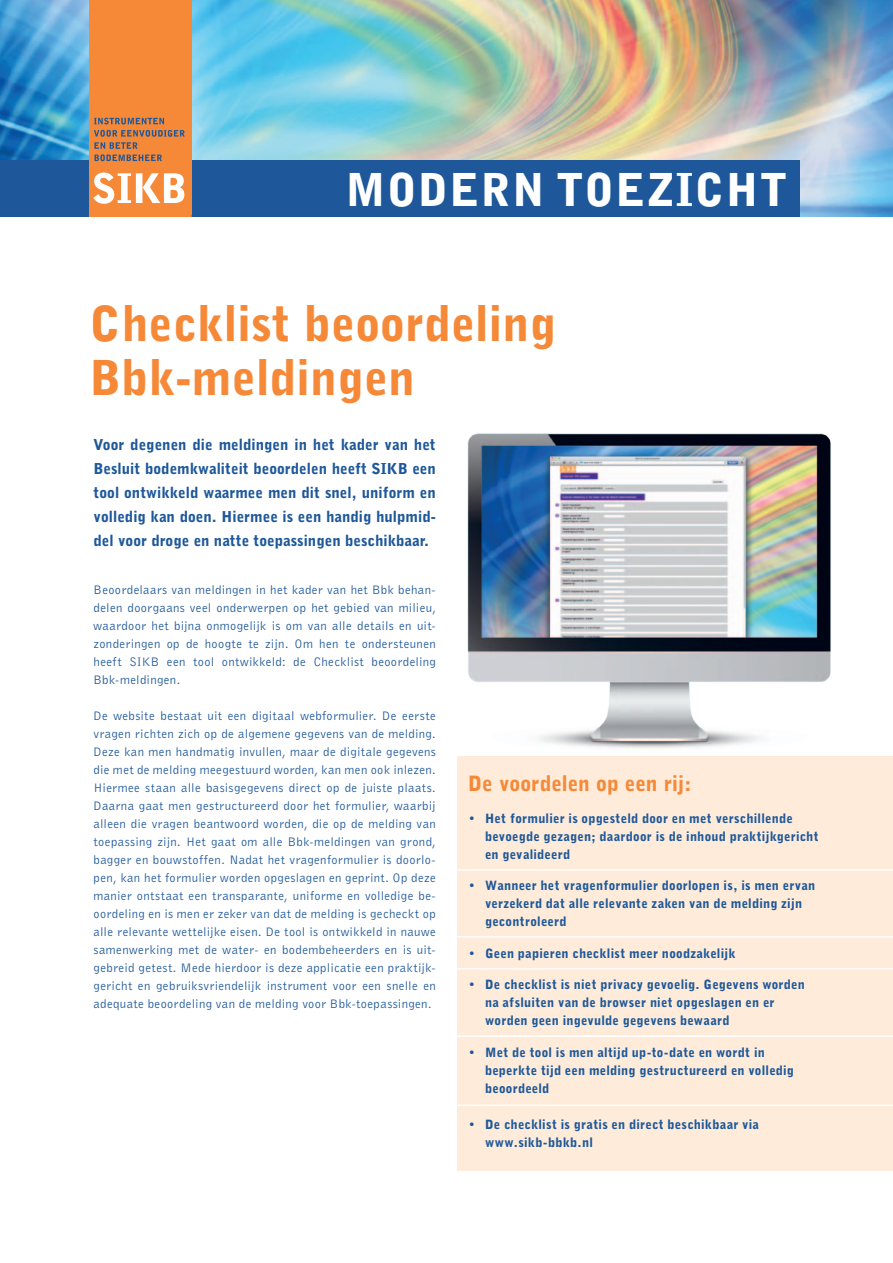
<style>
.page{position:relative;width:893px;height:1263px;background:#fff}
.page>*{position:absolute;margin:0;border:0;box-sizing:border-box;transform-origin:0 0}
.Kop{font:900 48px "Bell Gothic BT";letter-spacing:.005em;color:#f58938}
.Kop-2{font:900 45px "Bell Gothic Std";letter-spacing:.03em;color:#fff}
.Tussenkop{font:900 21px "Bell Gothic BT";color:#f58938}
.Intro{font:900 15px/24px "Bell Gothic BT";letter-spacing:.005em;color:#1e589a;text-align:justify}
.Platte_tekst{font:12.75px/18px "Bell Gothic BT";letter-spacing:.025em;color:#1e589a;text-align:justify}
.Platte_tekst-2{font:900 12.75px/18px "Bell Gothic BT";letter-spacing:.02em;color:#1e589a}
</style>
<div class="page">
<img style="left:467px;top:433px;width:364px;height:315px">
<img style="left:0;top:0;width:893px;height:217px">
<div style="left:0;top:161px;width:799px;height:56px;background:#1e589a"></div>
<div style="left:89px;top:0;width:103px;height:215px;background:#f58938"></div>
<svg style="left:89px;top:117px;width:103px;height:100px"></svg>
<div style="left:457px;top:756px;width:436px;height:414px;background:#feebd9"></div>
<hr style="left:457px;top:869px;width:436px;height:2px;background:#fff">
<hr style="left:457px;top:936px;width:436px;height:2px;background:#fff">
<hr style="left:457px;top:968px;width:436px;height:2px;background:#fff">
<hr style="left:457px;top:1035px;width:436px;height:2px;background:#fff">
<hr style="left:457px;top:1104px;width:436px;height:2px;background:#fff">
<p class="Kop-2" style="left:345px;top:164px;width:443px">MODERN TOEZICHT</p>
<p class="Kop" style="left:89px;top:293px;width:468px">Checklist beoordeling</p>
<p class="Kop" style="left:89px;top:347px;width:327px">Bbk-meldingen</p>
<p class="Intro" style="left:94px;top:432px;width:344px">Voor degenen die meldingen in het kader van het Besluit bodemkwaliteit beoordelen heeft SIKB een tool ontwikkeld waarmee men dit snel, uniform en volledig kan doen. Hiermee is een handig hulpmid&shy;del voor droge en natte toepassingen beschikbaar.</p>
<p class="Platte_tekst" style="left:94px;top:580px;width:344px">Beoordelaars van meldingen in het kader van het Bbk behan&shy;delen doorgaans veel onderwerpen op het gebied van milieu, waardoor het bijna onmogelijk is om van alle details en uit&shy;zonderingen op de hoogte te zijn. Om hen te ondersteunen heeft SIKB een tool ontwikkeld: de Checklist beoordeling Bbk-meldingen.</p>
<p class="Platte_tekst" style="left:94px;top:706px;width:344px">De website bestaat uit een digitaal webformulier. De eerste vragen richten zich op de algemene gegevens van de melding.<br>Deze kan men handmatig invullen, maar de digitale gegevens die met de melding meegestuurd worden, kan men ook inlezen.<br>Hiermee staan alle basisgegevens direct op de juiste plaats.<br>Daarna gaat men gestructureerd door het formulier, waarbij alleen die vragen beantwoord worden, die op de melding van toepassing zijn. Het gaat om alle Bbk-meldingen van grond, bagger en bouwstoffen. Nadat het vragenformulier is doorlo&shy;pen, kan het formulier worden opgeslagen en geprint. Op deze manier ontstaat een transparante, uniforme en volledige be&shy;oordeling en is men er zeker van dat de melding is gecheckt op alle relevante wettelijke eisen. De tool is ontwikkeld in nauwe samenwerking met de water- en bodembeheerders en is uit&shy;gebreid getest. Mede hierdoor is deze applicatie een praktijk&shy;gericht en gebruiksvriendelijk instrument voor een snelle en adequate beoordeling van de melding voor Bbk-toepassingen.</p>
<p class="Tussenkop" style="left:468px;top:770px;width:225px">De voordelen op een rij:</p>
<p class="Platte_tekst-2" style="left:485px;top:809px;width:335px;text-indent:-17px">• Het formulier is opgesteld door en met verschillende bevoegde gezagen; daardoor is de inhoud praktijkgericht en gevalideerd</p>
<p class="Platte_tekst-2" style="left:485px;top:876px;width:332px;text-indent:-17px">• Wanneer het vragenformulier doorlopen is, is men ervan verzekerd dat alle relevante zaken van de melding zijn gecontroleerd</p>
<p class="Platte_tekst-2" style="left:468px;top:944px;width:269px">• Geen papieren checklist meer noodzakelijk</p>
<p class="Platte_tekst-2" style="left:485px;top:975px;width:321px;text-indent:-17px">• De checklist is niet privacy gevoelig. Gegevens worden na afsluiten van de browser niet opgeslagen en er worden geen ingevulde gegevens bewaard</p>
<p class="Platte_tekst-2" style="left:485px;top:1043px;width:310px;text-indent:-17px">• Met de tool is men altijd up-to-date en wordt in beperkte tijd een melding gestructureerd en volledig beoordeeld</p>
<p class="Platte_tekst-2" style="left:485px;top:1115px;width:275px;text-indent:-17px">• De checklist is gratis en direct beschikbaar via www.sikb-bbkb.nl</p>
</div>
